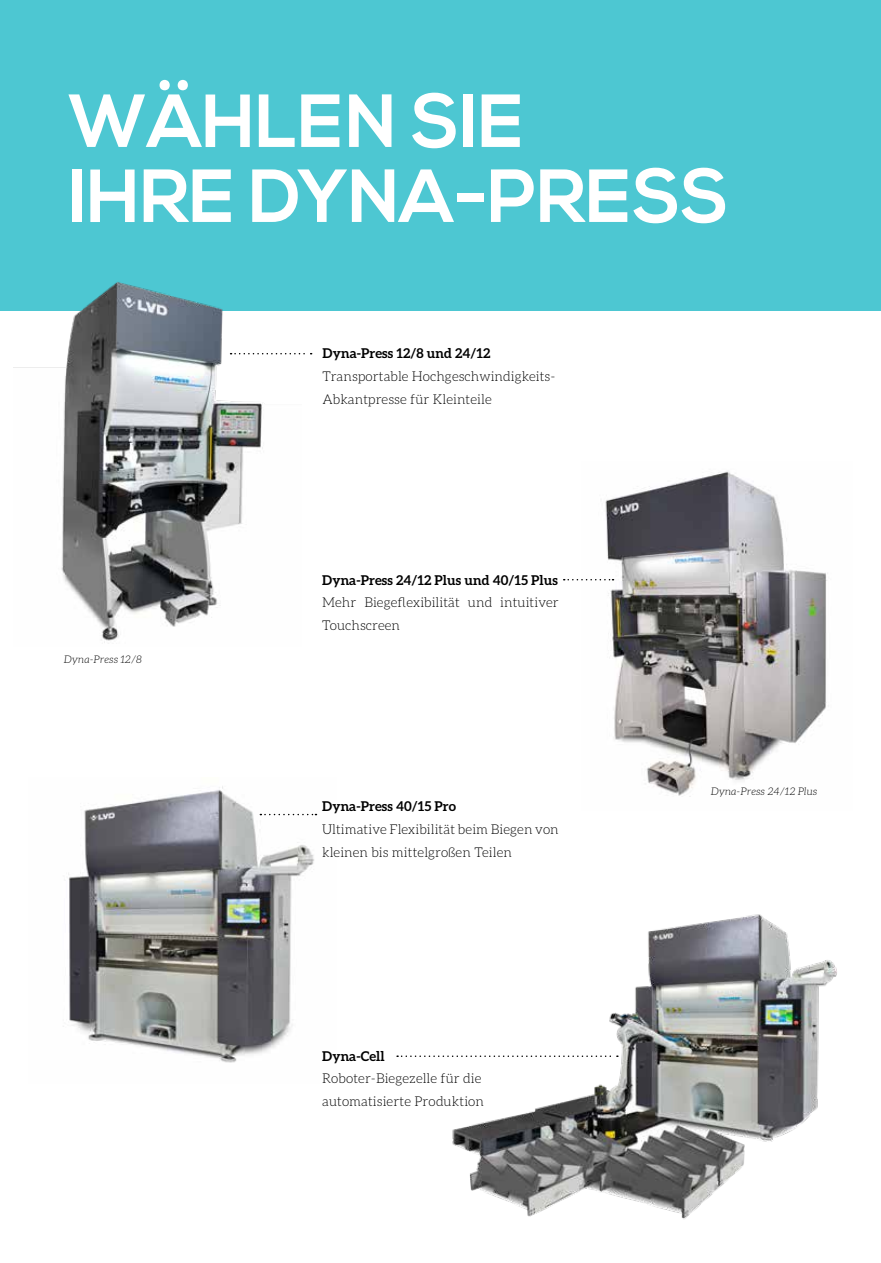
<style>
.page{position:relative;width:881px;height:1263px;background:#fff}
.page>*{position:absolute;margin:0;border:0;box-sizing:border-box;transform-origin:0 0}
.t1{font:700 75px/75px "Nexa";color:#fff}
.t2{font:300 13.5px/22.6px "Aleo";letter-spacing:.005em;color:#000}
.t3{font:700 13.5px "Aleo";letter-spacing:.005em;color:#000}
.t4{font:italic 300 10.5px "Aleo";letter-spacing:.01em;color:#000}
</style>
<div class="page">
<div style="left:0;top:0;width:880px;height:310px;background:#4dc7d2"></div>
<img style="left:14px;top:282px;width:287px;height:362px">
<img style="left:581px;top:471px;width:246px;height:326px">
<img style="left:63px;top:786px;width:255px;height:277px">
<img style="left:452px;top:914px;width:385px;height:305px">
<svg style="left:230px;top:353px;width:81px;height:1px"></svg>
<svg style="left:260px;top:814px;width:56px;height:1px"></svg>
<svg style="left:563px;top:579px;width:50px;height:1px"></svg>
<svg style="left:397px;top:1055px;width:220px;height:2px"></svg>
<h1 class="t1" style="left:68px;top:86px;width:662px">WÄHLEN SIE<br>IHRE DYNA-PRESS</h1>
<p class="t3" style="left:322px;top:346px;width:169px">Dyna-Press 12/8 und 24/12</p>
<p class="t2" style="left:322px;top:365px;width:234px">Transportable Hochgeschwindigkeits-<br>Abkantpresse für Kleinteile</p>
<p class="t4" style="left:64px;top:653px;width:80px">Dyna-Press 12/8</p>
<p class="t3" style="left:322px;top:572px;width:237px">Dyna-Press 24/12 Plus und 40/15 Plus</p>
<p class="t2" style="left:322px;top:591px;width:238px">Mehr Biegeflexibilität und intuitiver<br>Touchscreen</p>
<p class="t3" style="left:322px;top:799px;width:135px">Dyna-Press 40/15 Pro</p>
<p class="t2" style="left:322px;top:818px;width:238px">Ultimative Flexibilität beim Biegen von kleinen bis mittelgroßen Teilen</p>
<p class="t3" style="left:322px;top:1048px;width:64px">Dyna-Cell</p>
<p class="t2" style="left:322px;top:1067px;width:163px">Roboter-Biegezelle für die automatisierte Produktion</p>
<p class="t4" style="left:710px;top:786px;width:108px">Dyna-Press 24/12 Plus</p>
</div>
